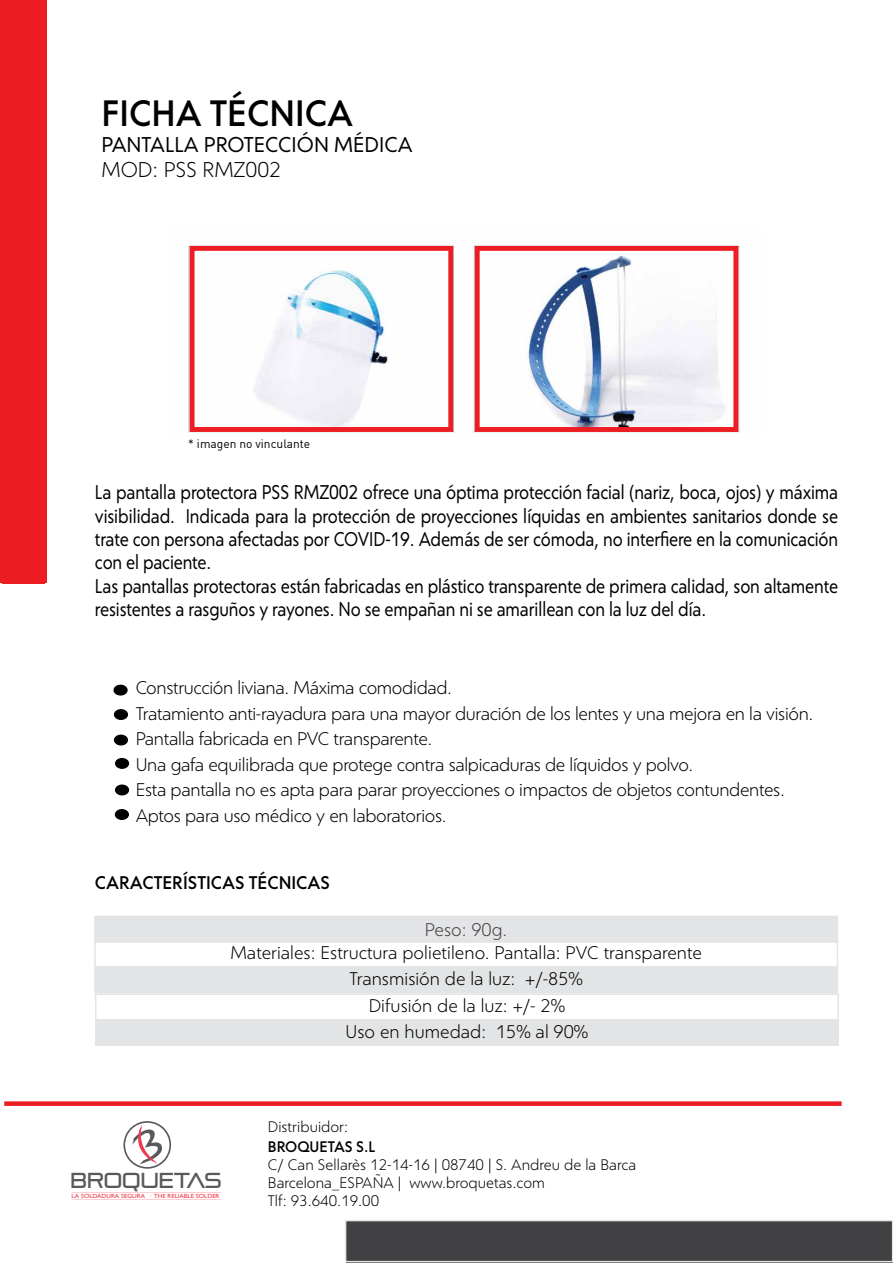
<style>
.page{position:relative;width:893px;height:1263px;background:#fff}
.page>*{position:absolute;margin:0;border:0;box-sizing:border-box;transform-origin:0 0}
.t1{font:500 36px "Corsica MX";color:#000}
.t2{font:21.6px "Pirulen Rg";color:#58595b;scale:.83 1}
.t3{font:21px "Corsica MX";color:#000}
.t4{font:21px "Corsica MX";color:#000}
.t5{font:19.5px/23.4px "Corsica MX";letter-spacing:-.01em;color:#000;scale:.89 1}
.t6{font:18px/25.5px "Corsica MX";letter-spacing:-.02em;color:#000}
.t7{font:18px/25.5px "Corsica MX";color:#000;text-align:center}
.t8{font:500 18px "Corsica MX";color:#000}
.t9{font:18px "Corsica MX";color:#414042}
.t10{font:15px/18px "Corsica MX";color:#000}
.t11{font:500 15px "Corsica MX";color:#000}
.t12{font:12px "DIN";color:#000}
.t13{font:6px "Gill Sans";color:#ec3c4b;scale:1.09 1}
</style>
<div class="page">
<div style="left:0;top:0;width:47px;height:583px;background:#ed1d24"></div>
<div style="left:346px;top:1220px;width:547px;height:43px;background:#7d7d7e"></div>
<div style="left:4px;top:1101px;width:838px;height:5px;background:#ed1d24"></div>
<svg style="left:123px;top:1121px;width:48px;height:48px"></svg>
<div style="left:2px;top:1px;width:43px;height:583px;background:#ed1d24"></div>
<div style="left:346px;top:1221px;width:547px;height:40px;background:#414042"></div>
<div style="left:345px;top:1220px;width:548px;height:42px;border:2px solid #e3e4e5"></div>
<div style="left:114px;top:685px;width:13px;height:10px;background:#000;border-radius:50%"></div>
<div style="left:113px;top:685px;width:15px;height:10px;border:1px solid #000;border-radius:50%"></div>
<div style="left:115px;top:710px;width:12px;height:9px;background:#000;border-radius:50%"></div>
<div style="left:114px;top:709px;width:14px;height:11px;border:1px solid #000;border-radius:50%"></div>
<div style="left:115px;top:735px;width:12px;height:10px;background:#000;border-radius:50%"></div>
<div style="left:114px;top:735px;width:14px;height:10px;border:1px solid #000;border-radius:50%"></div>
<div style="left:95px;top:916px;width:742px;height:26px;background:#e3e4e5"></div>
<div style="left:94px;top:941px;width:744px;height:27px;border:2px solid #e3e4e5"></div>
<div style="left:95px;top:967px;width:742px;height:26px;background:#e3e4e5"></div>
<div style="left:94px;top:966px;width:744px;height:27px;border:2px solid #e3e4e5"></div>
<div style="left:95px;top:993px;width:744px;height:27px;border:2px solid #e3e4e5"></div>
<div style="left:96px;top:1020px;width:742px;height:25px;background:#e3e4e5"></div>
<div style="left:95px;top:1019px;width:744px;height:27px;border:2px solid #e3e4e5"></div>
<div style="left:116px;top:759px;width:12px;height:9px;background:#000;border-radius:50%"></div>
<div style="left:115px;top:758px;width:14px;height:11px;border:1px solid #000;border-radius:50%"></div>
<div style="left:116px;top:785px;width:12px;height:10px;background:#000;border-radius:50%"></div>
<div style="left:115px;top:784px;width:14px;height:11px;border:1px solid #000;border-radius:50%"></div>
<img style="left:187px;top:245px;width:554px;height:188px">
<div style="left:190px;top:246px;width:263px;height:186px;border:5px solid #ed1d24"></div>
<div style="left:475px;top:246px;width:263px;height:186px;border:5px solid #ed1d24"></div>
<div style="left:115px;top:810px;width:13px;height:9px;background:#000;border-radius:50%"></div>
<div style="left:115px;top:809px;width:14px;height:11px;border:1px solid #000;border-radius:50%"></div>
<h1 class="t1" style="left:101px;top:91px;width:253px">FICHA TÉCNICA</h1>
<p class="t3" style="left:101px;top:131px;width:313px">PANTALLA PROTECCIÓN MÉDICA</p>
<p class="t4" style="left:101px;top:156px;width:181px">MOD: PSS RMZ002</p>
<p class="t12" style="left:188px;top:436px;width:124px">* imagen no vinculante</p>
<p class="t5" style="left:95px;top:481px;width:837px">La pantalla protectora PSS RMZ002 ofrece una óptima protección facial (nariz, boca, ojos) y máxima visibilidad. Indicada para la protección de proyecciones líquidas en ambientes sanitarios donde se trate con persona afectadas por COVID-19. Además de ser cómoda, no interfiere en la comunicación con el paciente.<br>Las pantallas protectoras están fabricadas en plástico transparente de primera calidad, son altamente resistentes a rasguños y rayones. No se empañan ni se amarillean con la luz del día.</p>
<p class="t6" style="left:136px;top:675px;width:679px">Construcción liviana. Máxima comodidad.<br>Tratamiento anti-rayadura para una mayor duración de los lentes y una mejora en la visión.<br>Pantalla fabricada en PVC transparente.<br>Una gafa equilibrada que protege contra salpicaduras de líquidos y polvo.<br>Esta pantalla no es apta para parar proyecciones o impactos de objetos contundentes.<br>Aptos para uso médico y en laboratorios.</p>
<p class="t8" style="left:95px;top:871px;width:237px">CARACTERÍSTICAS TÉCNICAS</p>
<p class="t9" style="left:425px;top:918px;width:84px">Peso: 90g.</p>
<p class="t7" style="left:230px;top:940px;width:473px">Materiales: Estructura polietileno. Pantalla: PVC transparente<br>Transmisión de la luz: +/-85%</p>
<p class="t7" style="left:345px;top:993px;width:244px">Difusión de la luz: +/- 2%<br>Uso en humedad: 15% al 90%</p>
<p class="t2" style="left:71px;top:1167px;width:183px">BROQUETAS</p>
<p class="t13" style="left:72px;top:1192px;width:137px">LA SOLDADURA SEGURA · THE RELIABLE SOLDER</p>
<p class="t10" style="left:268px;top:1117px;width:82px">Distribuidor:</p>
<p class="t11" style="left:268px;top:1138px;width:109px">BROQUETAS S.L</p>
<p class="t10" style="left:268px;top:1156px;width:370px">C/ Can Sellarès 12-14-16 | 08740 | S. Andreu de la Barca<br>Barcelona_ESPAÑA | www.broquetas.com<br>Tlf: 93.640.19.00</p>
</div>
